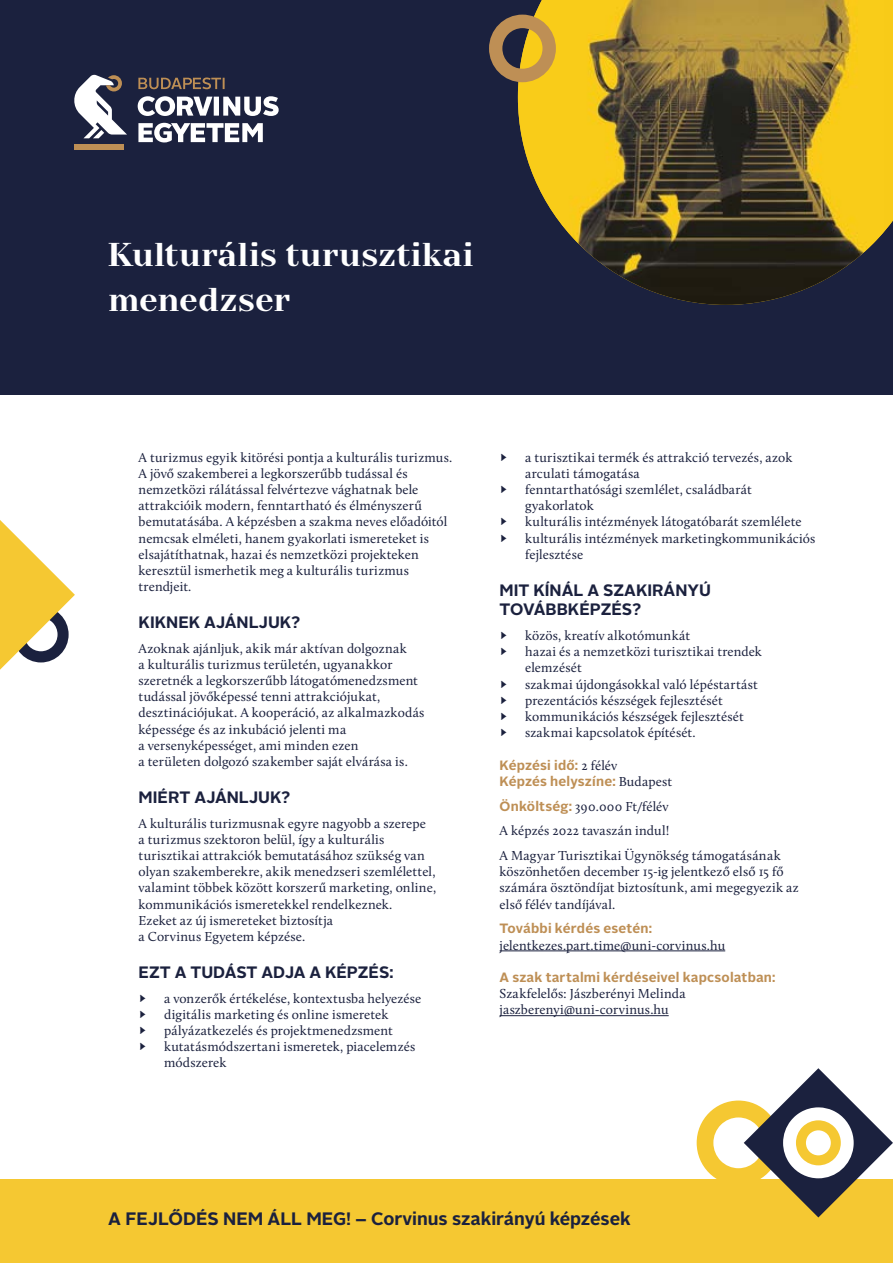
<style>
.page{position:relative;width:893px;height:1263px;background:#fff}
.page>*{position:absolute;margin:0;border:0;box-sizing:border-box;transform-origin:0 0}
.t1{font:700 33px/45px "TT Nooks";letter-spacing:-.005em;color:#fff}
.t2{font:700 18px "Alright Sans";color:#1b213e}
.t3{font:700 16.5px/19.8px "Alright Sans";color:#1b213e}
.t4{font:13.5px/16.2px "Calluna";letter-spacing:.01em;color:#1b213e}
.t5{font:700 13.5px/16.2px "Alright Sans";letter-spacing:.01em;color:#be8f55}
.s1{font-family:"Calluna";font-weight:400;color:#1b213e}
.s2{font-family:"Alright Sans";font-weight:700;color:#be8f55}
</style>
<div class="page">
<div style="left:0;top:1179px;width:893px;height:84px;background:#f5c832"></div>
<div style="left:0;top:0;width:893px;height:394px;background:#1b213e"></div>
<svg style="left:138px;top:78px;width:87px;height:11px"></svg>
<svg style="left:138px;top:96px;width:141px;height:20px"></svg>
<svg style="left:138px;top:123px;width:125px;height:19px"></svg>
<svg style="left:74px;top:74px;width:53px;height:64px"></svg>
<div style="left:74px;top:144px;width:49px;height:6px;background:#be8f55"></div>
<img style="left:518px;top:0;width:375px;height:305px">
<svg style="left:489px;top:15px;width:67px;height:67px"></svg>
<hr style="left:500px;top:950px;width:225px;height:1px;background:#1b213e">
<hr style="left:500px;top:1015px;width:169px;height:1px;background:#1b213e">
<svg style="left:697px;top:1068px;width:196px;height:149px"></svg>
<svg style="left:0;top:520px;width:75px;height:150px"></svg>
<h1 class="t1" style="left:107px;top:232px;width:368px">Kulturális turusztikai menedzser</h1>
<p class="t4" style="left:139px;top:449px;width:315px">A turizmus egyik kitörési pontja a kulturális turizmus.<br>A jövő szakemberei a legkorszerűbb tudással és nemzetközi rálátással felvértezve vághatnak bele attrakcióik modern, fenntartható és élményszerű bemutatásába. A képzésben a szakma neves előadóitól nemcsak elméleti, hanem gyakorlati ismereteket is elsajátíthatnak, hazai és nemzetközi projekteken keresztül ismerhetik meg a kulturális turizmus trendjeit.</p>
<p class="t3" style="left:139px;top:612px;width:163px">KIKNEK AJÁNLJUK?</p>
<p class="t4" style="left:139px;top:640px;width:287px">Azoknak ajánljuk, akik már aktívan dolgoznak<br>a kulturális turizmus területén, ugyanakkor szeretnék a legkorszerűbb látogatómenedzsment tudással jövőképessé tenni attrakciójukat, desztinációjukat. A kooperáció, az alkalmazkodás képessége és az inkubáció jelenti ma<br>a versenyképességet, ami minden ezen<br>a területen dolgozó szakember saját elvárása is.</p>
<p class="t3" style="left:139px;top:787px;width:153px">MIÉRT AJÁNLJUK?</p>
<p class="t4" style="left:139px;top:815px;width:299px">A kulturális turizmusnak egyre nagyobb a szerepe<br>a turizmus szektoron belül, így a kulturális turisztikai attrakciók bemutatásához szükség van olyan szakemberekre, akik menedzseri szemlélettel, valamint többek között korszerű marketing, online, kommunikációs ismeretekkel rendelkeznek.<br>Ezeket az új ismereteket biztosítja<br>a Corvinus Egyetem képzése.</p>
<p class="t3" style="left:139px;top:962px;width:256px">EZT A TUDÁST ADJA A KÉPZÉS:</p>
<p class="t4" style="left:139px;top:990px;width:10px">►</p>
<p class="t4" style="left:164px;top:990px;width:259px">a vonzerők értékelése, kontextusba helyezése</p>
<p class="t4" style="left:139px;top:1006px;width:10px">►</p>
<p class="t4" style="left:164px;top:1006px;width:226px">digitális marketing és online ismeretek</p>
<p class="t4" style="left:139px;top:1022px;width:10px">►</p>
<p class="t4" style="left:164px;top:1022px;width:230px">pályázatkezelés és projektmenedzsment</p>
<p class="t4" style="left:139px;top:1038px;width:10px">►</p>
<p class="t4" style="left:164px;top:1038px;width:253px">kutatásmódszertani ismeretek, piacelemzés módszerek</p>
<p class="t4" style="left:500px;top:449px;width:10px">►</p>
<p class="t4" style="left:525px;top:449px;width:269px">a turisztikai termék és attrakció tervezés, azok arculati támogatása</p>
<p class="t4" style="left:500px;top:481px;width:10px">►</p>
<p class="t4" style="left:525px;top:481px;width:228px">fenntarthatósági szemlélet, családbarát gyakorlatok</p>
<p class="t4" style="left:500px;top:514px;width:10px">►</p>
<p class="t4" style="left:525px;top:514px;width:278px">kulturális intézmények látogatóbarát szemlélete</p>
<p class="t4" style="left:500px;top:530px;width:10px">►</p>
<p class="t4" style="left:525px;top:530px;width:292px">kulturális intézmények marketingkommunikációs fejlesztése</p>
<p class="t3" style="left:500px;top:580px;width:213px">MIT KÍNÁL A SZAKIRÁNYÚ<br>TOVÁBBKÉPZÉS?</p>
<p class="t4" style="left:500px;top:627px;width:10px">►</p>
<p class="t4" style="left:525px;top:627px;width:166px">közös, kreatív alkotómunkát</p>
<p class="t4" style="left:500px;top:643px;width:10px">►</p>
<p class="t4" style="left:525px;top:643px;width:238px">hazai és a nemzetközi turisztikai trendek elemzését</p>
<p class="t4" style="left:500px;top:676px;width:10px">►</p>
<p class="t4" style="left:525px;top:676px;width:234px">szakmai újdongásokkal való lépéstartást</p>
<p class="t4" style="left:500px;top:692px;width:10px">►</p>
<p class="t4" style="left:525px;top:692px;width:199px">prezentációs készségek fejlesztését</p>
<p class="t4" style="left:500px;top:708px;width:10px">►</p>
<p class="t4" style="left:525px;top:708px;width:220px">kommunikációs készségek fejlesztését</p>
<p class="t4" style="left:500px;top:724px;width:10px">►</p>
<p class="t4" style="left:525px;top:724px;width:172px">szakmai kapcsolatok építését.</p>
<p class="t5" style="left:500px;top:757px;width:174px">Képzési idő: <span class="s1">2 félév<br></span>Képzés helyszíne: <span class="s1">Budapest</span></p>
<p class="t4" style="left:500px;top:793px;width:283px;line-height:24.8px"><span class="s2">Önköltség:</span> 390.000 Ft/félév<br>A képzés 2022 tavaszán indul!<br>A Magyar Turisztikai Ügynökség támogatásának</p>
<p class="t4" style="left:500px;top:863px;width:301px">köszönhetően december 15-ig jelentkező első 15 fő számára ösztöndíjat biztosítunk, ami megegyezik az első félév tandíjával.</p>
<p class="t5" style="left:500px;top:920px;width:154px">További kérdés esetén:</p>
<p class="t4" style="left:500px;top:937px;width:227px">jelentkezes.part.time@uni-corvinus.hu</p>
<p class="t5" style="left:500px;top:969px;width:277px">A szak tartalmi kérdéseivel kapcsolatban:</p>
<p class="t4" style="left:500px;top:985px;width:188px">Szakfelelős: Jászberényi Melinda jaszberenyi@uni-corvinus.hu</p>
<h2 class="t2" style="left:108px;top:1206px;width:524px">A FEJLŐDÉS NEM ÁLL MEG! – Corvinus szakirányú képzések</h2>
</div>
